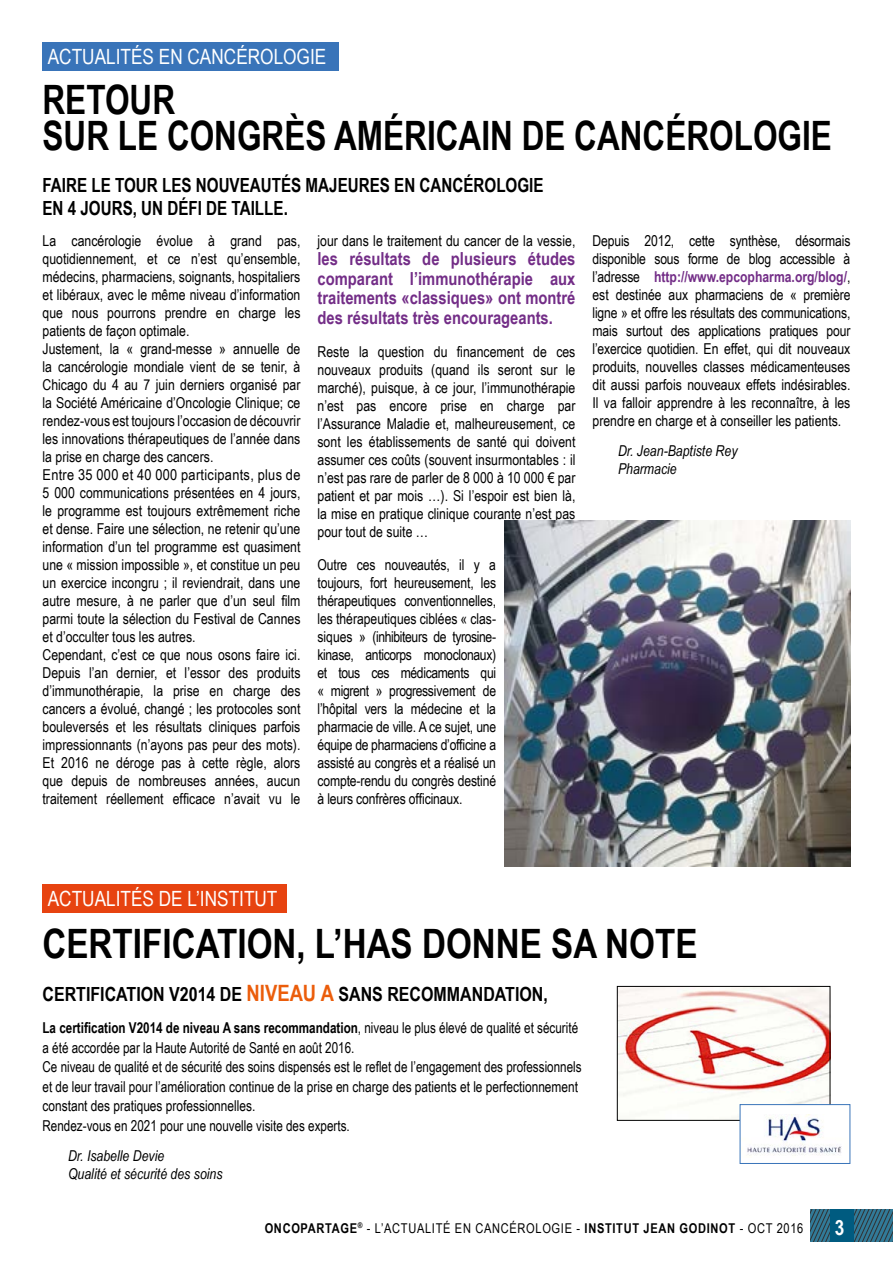
<style>
.page{position:relative;width:893px;height:1263px;background:#fff}
.page>*{position:absolute;margin:0;border:0;box-sizing:border-box;transform-origin:0 0}
.t1{font:700 40.5px/36px "Arial Narrow";color:#000;scale:.95 1}
.t2{font:700 40.5px "Arial Narrow";color:#000}
.t3{font:21px "Arial Narrow";color:#fff}
.t4{font:700 21px "Arial Narrow";color:#fff}
.t5{font:700 19.5px/23.4px "Arial Narrow";color:#000;scale:.95 1}
.t6{font:700 19.5px "Arial Narrow";color:#000}
.t7{font:700 18px/19.5px "Arial Narrow";color:#732d87;text-align:justify}
.t8{font:15px/18px "Arial Narrow";color:#000;text-align:justify}
.t9{font:15px/19.5px "Arial Narrow";color:#000;scale:.95 1}
.t10{font:italic 15px/18px "Arial Narrow";color:#000}
.t11{font:13.5px "Arial Narrow";letter-spacing:.05em;color:#000}
.s1{font-weight:700;color:#732d87}
.s2{font-size:22.5px;color:#eb5d0b}
.s3{font-weight:700}
</style>
<div class="page">
<img style="left:505px;top:521px;width:345px;height:345px">
<div style="left:43px;top:43px;width:296px;height:28px;background:#3974b9"></div>
<div style="left:43px;top:884px;width:244px;height:29px;background:#e74310"></div>
<svg style="left:810px;top:1209px;width:83px;height:33px;background:#31667c"></svg>
<div style="left:830px;top:1209px;width:24px;height:33px;background:#005b80"></div>
<img style="left:619px;top:988px;width:209px;height:130px">
<div style="left:617px;top:986px;width:213px;height:134px;border:1px solid #000"></div>
<div style="left:740px;top:1104px;width:110px;height:59px;background:#fff"></div>
<img style="left:747px;top:1114px;width:95px;height:42px">
<div style="left:740px;top:1104px;width:110px;height:60px;border:1px solid #3974b9"></div>
<h2 class="t3" style="left:48px;top:44px;width:280px">ACTUALITÉS EN CANCÉROLOGIE</h2>
<h1 class="t1" style="left:43px;top:82px;width:832px">RETOUR<br>SUR LE CONGRÈS AMÉRICAIN DE CANCÉROLOGIE</h1>
<h3 class="t5" style="left:43px;top:173px;width:529px">FAIRE LE TOUR LES NOUVEAUTÉS MAJEURES EN CANCÉROLOGIE<br>EN 4 JOURS, UN DÉFI DE TAILLE.</h3>
<p class="t8" style="left:43px;top:231px;width:259px;text-align:left">La cancérologie évolue à grand pas, quotidiennement, et ce n’est qu’ensemble, médecins, pharmaciens, soignants, hospitaliers et libéraux, avec le même niveau d’information que nous pourrons prendre en charge les patients de façon optimale.<br>Justement, la « grand-messe » annuelle de la cancérologie mondiale vient de se tenir, à Chicago du 4 au 7 juin derniers organisé par la Société Américaine d’Oncologie Clinique; ce rendez-vous est toujours l’occasion de découvrir les innovations thérapeutiques de l’année dans la prise en charge des cancers.<br>Entre 35 000 et 40 000 participants, plus de 5 000 communications présentées en 4 jours, le programme est toujours extrêmement riche et dense. Faire une sélection, ne retenir qu’une information d’un tel programme est quasiment une « mission impossible », et constitue un peu un exercice incongru ; il reviendrait, dans une autre mesure, à ne parler que d’un seul film parmi toute la sélection du Festival de Cannes et d’occulter tous les autres.<br>Cependant, c’est ce que nous osons faire ici.<br>Depuis l’an dernier, et l’essor des produits d’immunothérapie, la prise en charge des cancers a évolué, changé ; les protocoles sont bouleversés et les résultats cliniques parfois impressionnants (n’ayons pas peur des mots).<br>Et 2016 ne déroge pas à cette règle, alors que depuis de nombreuses années, aucun traitement réellement efficace n’avait vu le</p>
<p class="t8" style="left:317px;top:231px;width:259px">jour dans le traitement du cancer de la vessie,</p>
<p class="t7" style="left:317px;top:249px;width:259px">les résultats de plusieurs études comparant l’immunothérapie aux traitements «classiques» ont montré des résultats très encourageants.</p>
<p class="t8" style="left:317px;top:342px;width:260px">Reste la question du financement de ces nouveaux produits (quand ils seront sur le marché), puisque, à ce jour, l’immunothérapie n’est pas encore prise en charge par l’Assurance Maladie et, malheureusement, ce sont les établissements de santé qui doivent assumer ces coûts (souvent insurmontables : il n’est pas rare de parler de 8 000 à 10 000 € par patient et par mois …). Si l’espoir est bien là, la mise en pratique clinique courante n’est pas pour tout de suite …</p>
<p class="t8" style="left:317px;top:555px;width:180px">Outre ces nouveautés, il y a toujours, fort heureusement, les thérapeutiques conventionnelles, les thérapeutiques ciblées « clas&shy;siques » (inhibiteurs de tyrosine&shy;kinase, anticorps monoclonaux) et tous ces médicaments qui « migrent » progressivement de l’hôpital vers la médecine et la pharmacie de ville. A ce sujet, une équipe de pharmaciens d’officine a assisté au congrès et a réalisé un compte-rendu du congrès destiné à leurs confrères officinaux.</p>
<p class="t8" style="left:592px;top:231px;width:259px">Depuis 2012, cette synthèse, désormais disponible sous forme de blog accessible à l’adresse <span class="s1">http://www.epcopharma.org/blog/</span>, est destinée aux pharmaciens de « première ligne » et offre les résultats des communications, mais surtout des applications pratiques pour l’exercice quotidien. En effet, qui dit nouveaux produits, nouvelles classes médicamenteuses dit aussi parfois nouveaux effets indésirables.<br>Il va falloir apprendre à les reconnaître, à les prendre en charge et à conseiller les patients.</p>
<p class="t10" style="left:618px;top:441px;width:121px">Dr. Jean-Baptiste Rey<br>Pharmacie</p>
<h2 class="t3" style="left:48px;top:886px;width:231px">ACTUALITÉS DE L’INSTITUT</h2>
<h1 class="t2" style="left:43px;top:920px;width:657px">CERTIFICATION, L’HAS DONNE SA NOTE</h1>
<h3 class="t6" style="left:43px;top:983px;width:507px">CERTIFICATION V2014 DE <span class="s2">NIVEAU A</span> SANS RECOMMANDATION,</h3>
<p class="t9" style="left:43px;top:1018px;width:569px"><span class="s3">La certification V2014 de niveau A sans recommandation</span>, niveau le plus élevé de qualité et sécurité a été accordée par la Haute Autorité de Santé en août 2016.<br>Ce niveau de qualité et de sécurité des soins dispensés est le reflet de l’engagement des professionnels et de leur travail pour l’amélioration continue de la prise en charge des patients et le perfectionnement constant des pratiques professionnelles.<br>Rendez-vous en 2021 pour une nouvelle visite des experts.</p>
<p class="t10" style="left:68px;top:1146px;width:156px">Dr. Isabelle Devie<br>Qualité et sécurité des soins</p>
<p class="t11" style="left:265px;top:1220px;width:540px"><span class="s3">ONCOPARTAGE</span><sup>®</sup> - L’ACTUALITÉ EN CANCÉROLOGIE - <span class="s3">INSTITUT JEAN GODINOT</span> - OCT 2016</p>
<h2 class="t4" style="left:835px;top:1216px;width:11px">3</h2>
</div>
